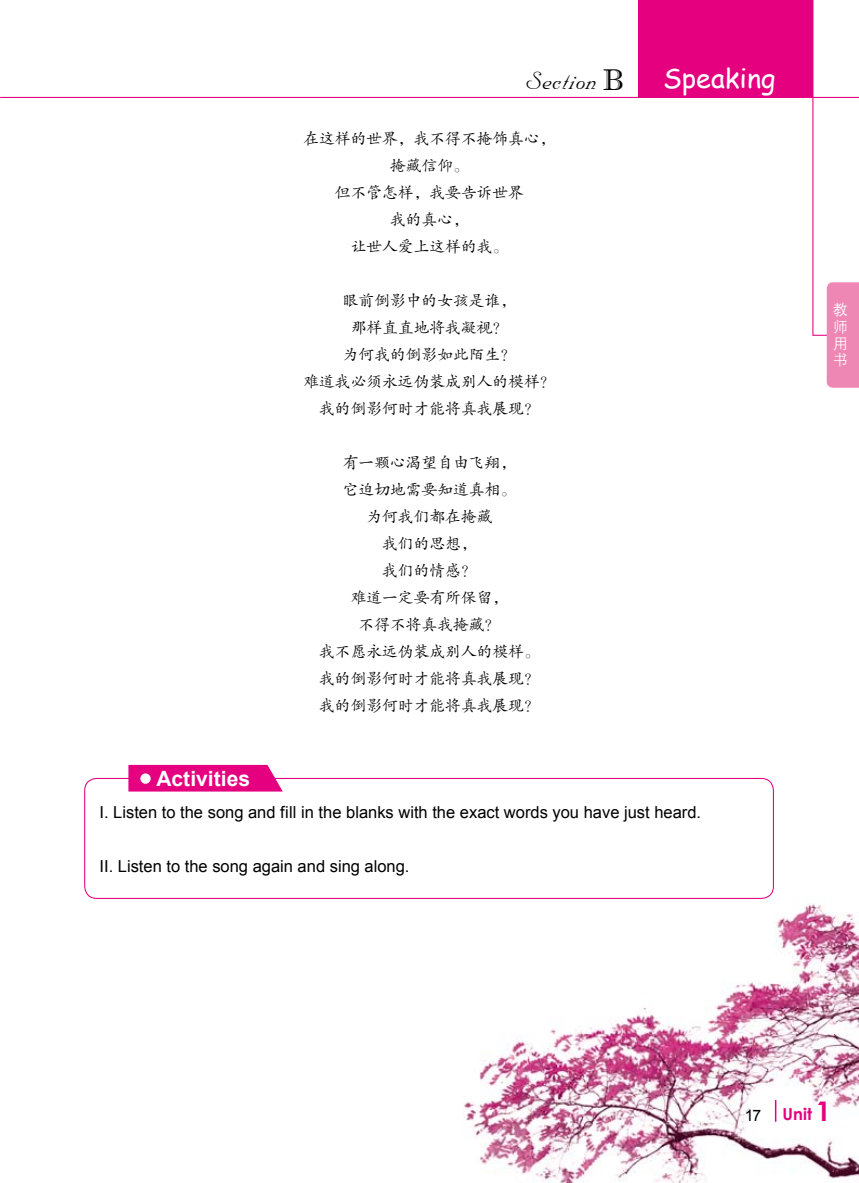
<style>
.page{position:relative;width:859px;height:1183px;background:#fff}
.page>*{position:absolute;margin:0;border:0;box-sizing:border-box;transform-origin:0 0}
.t1{font:30px "Nuptial BT";letter-spacing:.03em;color:#000}
.t2{font:27px "Comic Sans MS";color:#fff}
.t3{font:700 21px "Arial";letter-spacing:.005em;color:#fff}
.t4{font:16.5px "Arial";color:#000}
.t5{font:700 16.5px "Century Gothic";color:#e4007f}
.t6{font:15.75px/27px "FZKTJW GB1 0";color:#000;text-align:center}
.t7{font:15.75px "Arial";color:#000}
.t8{font:15px/16.5px "FZZDXJW GB1 0";color:#fff;text-align:justify}
.s1{font-family:"Imprint MT Shadow"}
.s2{font-size:27px}
</style>
<div class="page">
<img style="left:451px;top:895px;width:408px;height:287px">
<div style="left:85px;top:778px;width:688px;height:120px;background:#fff;border-radius:12px"></div>
<div style="left:84px;top:777px;width:690px;height:121px;border:1px solid #e4007f;border-radius:12px"></div>
<svg style="left:128px;top:764px;width:155px;height:27px;background:#e6168a"></svg>
<div style="left:140px;top:773px;width:11px;height:10px;background:#fff;border-radius:50%"></div>
<svg style="left:775px;top:1096px;width:56px;height:42px"></svg>
<hr style="left:0;top:97px;width:859px;height:1px;background:#e4007f">
<svg style="left:812px;top:0;width:47px;height:387px"></svg>
<div style="left:639px;top:0;width:174px;height:98px;background:#e4007f"></div>
<svg style="left:576px;top:96px;width:52px;height:1px"></svg>
<h1 class="t1" style="left:524px;top:65px;width:101px">Section <span class="s1">B</span></h1>
<h2 class="t2" style="left:663px;top:58px;width:114px">Speaking</h2>
<p class="t6" style="left:303px;top:125px;width:253px">在这样的世界，我不得不掩饰真心，掩藏信仰。<br>但不管怎样，我要告诉世界<br>我的真心，<br>让世人爱上这样的我。</p>
<p class="t6" style="left:303px;top:287px;width:253px">眼前倒影中的女孩是谁，<br>那样直直地将我凝视？<br>为何我的倒影如此陌生？<br>难道我必须永远伪装成别人的模样？我的倒影何时才能将真我展现？</p>
<p class="t6" style="left:319px;top:449px;width:222px">有一颗心渴望自由飞翔，<br>它迫切地需要知道真相。<br>为何我们都在掩藏<br>我们的思想，<br>我们的情感？<br>难道一定要有所保留，<br>不得不将真我掩藏？<br>我不愿永远伪装成别人的模样。我的倒影何时才能将真我展现？我的倒影何时才能将真我展现？</p>
<h3 class="t3" style="left:156px;top:765px;width:95px">Activities</h3>
<p class="t4" style="left:99px;top:800px;width:603px">I. Listen to the song and fill in the blanks with the exact words you have just heard.</p>
<p class="t4" style="left:99px;top:854px;width:312px">II. Listen to the song again and sing along.</p>
<p class="t8" style="left:833px;top:302px;width:16px">教师用书</p>
<p class="t7" style="left:745px;top:1104px;width:18px">17</p>
<p class="t5" style="left:782px;top:1101px;width:50px">Unit <span class="s2">1</span></p>
</div>
